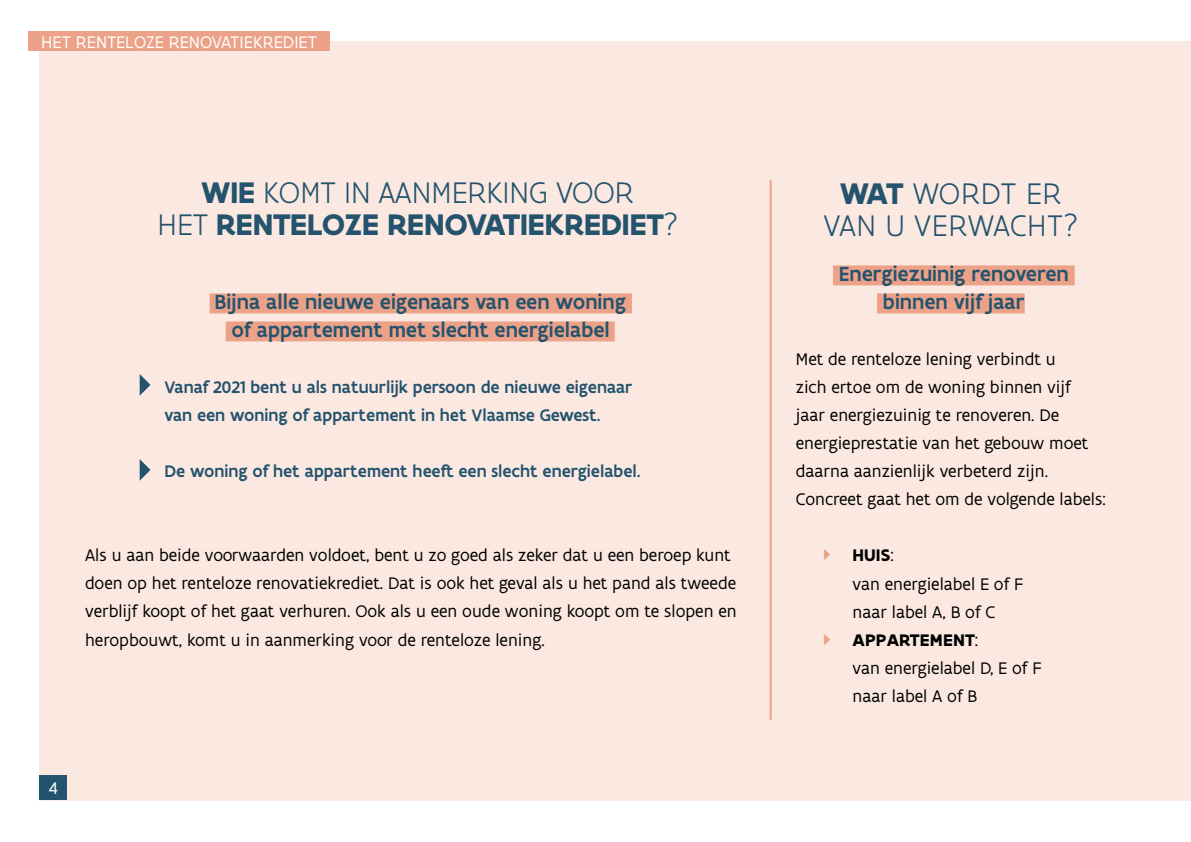
<style>
.page{position:relative;width:1191px;height:842px;background:#fff}
.page>*{position:absolute;margin:0;border:0;box-sizing:border-box;transform-origin:0 0}
.t1{font:700 32px/32px "Flanders Art Sans";letter-spacing:-.02em;color:#24536d;text-align:center}
.t2{font:300 32px/32px "Flanders Art Sans";letter-spacing:.005em;color:#24536d;text-align:center}
.t3{font:500 22px/28px "Flanders Art Sans";color:#24536d;text-align:center}
.t4{font:18px/28px "Flanders Art Sans";color:#000}
.t5{font:500 18px/28px "Flanders Art Sans";color:#24536d}
.t6{font:18px "Flanders Art Sans";letter-spacing:.005em;color:#fff}
.s1{font-weight:300}
.s2{font-weight:700}
</style>
<div class="page">
<div style="left:40px;top:41px;width:1151px;height:760px;background:#fbe9e1"></div>
<hr style="left:769px;top:181px;width:2px;height:538px;background:#eca288">
<div style="left:209px;top:293px;width:423px;height:20px;background:#eca288"></div>
<div style="left:226px;top:321px;width:388px;height:20px;background:#eca288"></div>
<div style="left:833px;top:265px;width:241px;height:20px;background:#eca288"></div>
<div style="left:877px;top:293px;width:147px;height:20px;background:#eca288"></div>
<div style="left:28px;top:32px;width:302px;height:19px;background:#eca288"></div>
<div style="left:40px;top:775px;width:27px;height:25px;background:#24536d"></div>
<svg style="left:140px;top:459px;width:10px;height:22px"></svg>
<svg style="left:140px;top:374px;width:10px;height:22px"></svg>
<p class="t6" style="left:41px;top:31px;width:277px">HET RENTELOZE RENOVATIEKREDIET</p>
<h1 class="t1" style="left:157px;top:177px;width:523px">WIE <span class="s1">KOMT IN AANMERKING VOOR<br>HET</span> RENTELOZE RENOVATIEKREDIET<span class="s1">?</span></h1>
<p class="t3" style="left:214px;top:288px;width:413px">Bijna alle nieuwe eigenaars van een woning of appartement met slecht energielabel</p>
<p class="t5" style="left:164px;top:373px;width:469px">Vanaf 2021 bent u als natuurlijk persoon de nieuwe eigenaar van een woning of appartement in het Vlaamse Gewest.</p>
<p class="t5" style="left:164px;top:457px;width:478px">De woning of het appartement heeft een slecht energielabel.</p>
<p class="t4" style="left:85px;top:541px;width:653px">Als u aan beide voorwaarden voldoet, bent u zo goed als zeker dat u een beroep kunt doen op het renteloze renovatiekrediet. Dat is ook het geval als u het pand als tweede verblijf koopt of het gaat verhuren. Ook als u een oude woning koopt om te slopen en heropbouwt, komt u in aanmerking voor de renteloze lening.</p>
<p class="t6" style="left:49px;top:777px;width:10px">4</p>
<h1 class="t2" style="left:823px;top:177px;width:256px"><span class="s2">WAT</span> WORDT ER<br>VAN U VERWACHT?</h1>
<p class="t3" style="left:839px;top:260px;width:231px">Energiezuinig renoveren binnen vijf jaar</p>
<p class="t4" style="left:796px;top:345px;width:311px">Met de renteloze lening verbindt u<br>zich ertoe om de woning binnen vijf<br>jaar energiezuinig te renoveren. De energieprestatie van het gebouw moet daarna aanzienlijk verbeterd zijn.<br>Concreet gaat het om de volgende labels:</p>
<p class="t4" style="left:852px;top:541px;width:190px"><span class="s2">HUIS</span>:<br>van energielabel E of F naar label A, B of C<br><span class="s2">APPARTEMENT</span>:<br>van energielabel D, E of F naar label A of B</p>
</div>
